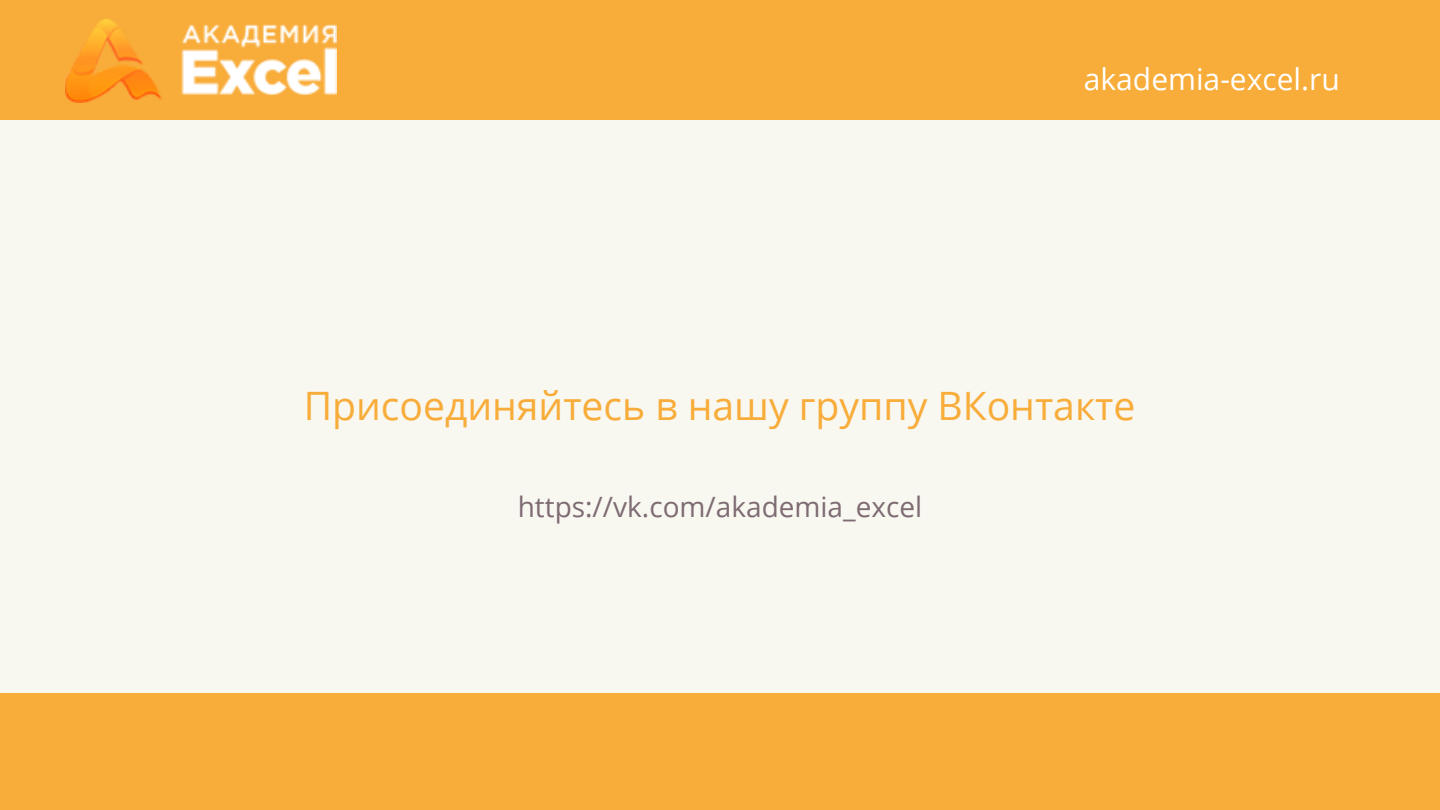
<style>
.page{position:relative;width:1440px;height:810px;background:#f8f7f0}
.page>*{position:absolute;margin:0;border:0;box-sizing:border-box;transform-origin:0 0}
.t1{font:39.1px "Open Sans";color:#f8ac39}
.t2{font:30px "Open Sans";color:#fff}
.t3{font:28px "Open Sans";color:#7e6b73}
</style>
<div class="page">
<div style="left:0;top:694px;width:1440px;height:116px;background:#f8ac39"></div>
<div style="left:0;top:0;width:1440px;height:120px;background:#f8ac39"></div>
<img style="left:66px;top:19px;width:270px;height:83px">
<p class="t2" style="left:1084px;top:58px;width:257px">akademia-excel.ru</p>
<p class="t1" style="left:304px;top:378px;width:833px">Присоединяйтесь в нашу группу ВКонтакте</p>
<p class="t3" style="left:518px;top:487px;width:406px">https://vk.com/akademia_excel</p>
</div>
